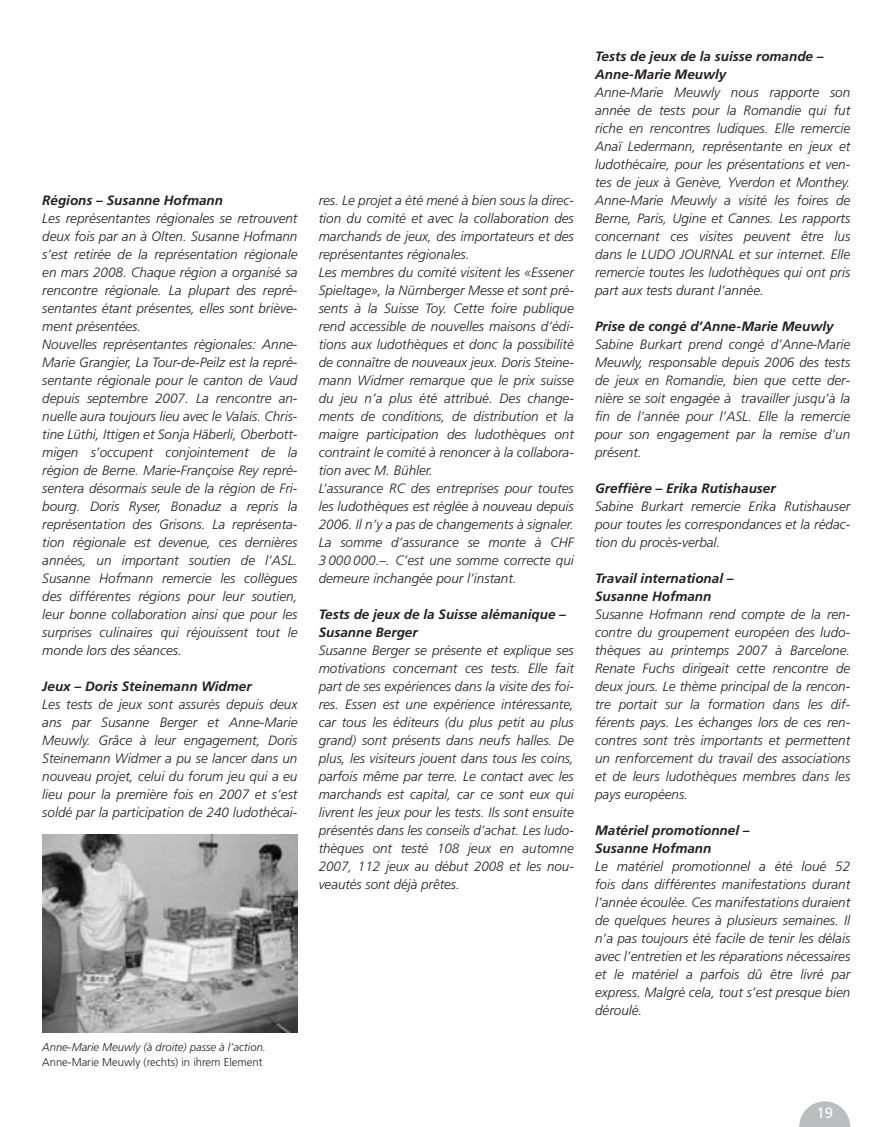
<style>
.page{position:relative;width:893px;height:1127px;background:#fff}
.page>*{position:absolute;margin:0;border:0;box-sizing:border-box;transform-origin:0 0}
.t1{font:15px "Frutiger";color:#fff}
.t2{font:italic 300 13.5px/18px "Frutiger";color:#231f20;text-align:justify}
.t3{font:italic 700 13.5px/18px "Frutiger";color:#231f20}
.t4{font:italic 300 11.25px "Frutiger";color:#231f20}
.t5{font:300 11.25px "Frutiger";color:#231f20}
</style>
<div class="page">
<svg style="left:799px;top:1101px;width:51px;height:26px"></svg>
<img style="left:42px;top:835px;width:255px;height:198px">
<p class="t3" style="left:42px;top:192px;width:182px">Régions – Susanne Hofmann</p>
<p class="t2" style="left:42px;top:210px;width:257px;text-align:left">Les représentantes régionales se retrouvent deux fois par an à Olten. Susanne Hofmann s’est retirée de la représentation régionale en mars 2008. Chaque région a organisé sa rencontre régionale. La plupart des repré&shy;sentantes étant présentes, elles sont briève&shy;ment présentées.<br>Nouvelles représentantes régionales: Anne-Marie Grangier, La Tour-de-Peilz est la repré&shy;sentante régionale pour le canton de Vaud depuis septembre 2007. La rencontre an&shy;nuelle aura toujours lieu avec le Valais. Chris&shy;tine Lüthi, Ittigen et Sonja Häberli, Oberbott&shy;migen s’occupent conjointement de la région de Berne. Marie-Françoise Rey repré&shy;sentera désormais seule de la région de Fri&shy;bourg. Doris Ryser, Bonaduz a repris la représentation des Grisons. La représenta&shy;tion régionale est devenue, ces dernières années, un important soutien de l’ASL.<br>Susanne Hofmann remercie les collègues des différentes régions pour leur soutien, leur bonne collaboration ainsi que pour les surprises culinaires qui réjouissent tout le monde lors des séances.</p>
<p class="t3" style="left:42px;top:678px;width:211px">Jeux – Doris Steinemann Widmer</p>
<p class="t2" style="left:42px;top:696px;width:257px">Les tests de jeux sont assurés depuis deux ans par Susanne Berger et Anne-Marie Meuwly. Grâce à leur engagement, Doris Steinemann Widmer a pu se lancer dans un nouveau projet, celui du forum jeu qui a eu lieu pour la première fois en 2007 et s’est soldé par la participation de 240 ludothécai-</p>
<p class="t4" style="left:42px;top:1042px;width:225px">Anne-Marie Meuwly (à droite) passe à l’action.</p>
<p class="t5" style="left:42px;top:1057px;width:222px">Anne-Marie Meuwly (rechts) in ihrem Element</p>
<p class="t2" style="left:319px;top:192px;width:257px;text-align:left">res. Le projet a été mené à bien sous la direc&shy;tion du comité et avec la collaboration des marchands de jeux, des importateurs et des représentantes régionales.<br>Les membres du comité visitent les «Essener Spieltage», la Nürnberger Messe et sont pré&shy;sents à la Suisse Toy. Cette foire publique rend accessible de nouvelles maisons d’édi&shy;tions aux ludothèques et donc la possibilité de connaître de nouveaux jeux. Doris Steine&shy;mann Widmer remarque que le prix suisse du jeu n’a plus été attribué. Des change&shy;ments de conditions, de distribution et la maigre participation des ludothèques ont contraint le comité à renoncer à la collabora&shy;tion avec M. Bühler.<br>L’assurance RC des entreprises pour toutes les ludothèques est réglée à nouveau depuis 2006. Il n’y a pas de changements à signaler.<br>La somme d’assurance se monte à CHF 3 000 000.–. C’est une somme correcte qui demeure inchangée pour l’instant.</p>
<p class="t3" style="left:319px;top:606px;width:249px">Tests de jeux de la Suisse alémanique –<br>Susanne Berger</p>
<p class="t2" style="left:319px;top:642px;width:257px">Susanne Berger se présente et explique ses motivations concernant ces tests. Elle fait part de ses expériences dans la visite des foi&shy;res. Essen est une expérience intéressante, car tous les éditeurs (du plus petit au plus grand) sont présents dans neufs halles. De plus, les visiteurs jouent dans tous les coins, parfois même par terre. Le contact avec les marchands est capital, car ce sont eux qui livrent les jeux pour les tests. Ils sont ensuite présentés dans les conseils d’achat. Les ludo&shy;thèques ont testé 108 jeux en automne 2007, 112 jeux au début 2008 et les nou&shy;veautés sont déjà prêtes.</p>
<p class="t3" style="left:595px;top:48px;width:230px">Tests de jeux de la suisse romande –<br>Anne-Marie Meuwly</p>
<p class="t2" style="left:595px;top:84px;width:257px">Anne-Marie Meuwly nous rapporte son année de tests pour la Romandie qui fut riche en rencontres ludiques. Elle remercie Anaï Ledermann, représentante en jeux et ludothécaire, pour les présentations et ven&shy;tes de jeux à Genève, Yverdon et Monthey.<br>Anne-Marie Meuwly a visité les foires de Berne, Paris, Ugine et Cannes. Les rapports concernant ces visites peuvent être lus dans le LUDO JOURNAL et sur internet. Elle remercie toutes les ludothèques qui ont pris part aux tests durant l’année.</p>
<p class="t3" style="left:595px;top:318px;width:240px">Prise de congé d’Anne-Marie Meuwly</p>
<p class="t2" style="left:595px;top:336px;width:257px">Sabine Burkart prend congé d’Anne-Marie Meuwly, responsable depuis 2006 des tests de jeux en Romandie, bien que cette der&shy;nière se soit engagée à travailler jusqu’à la fin de l’année pour l’ASL. Elle la remercie pour son engagement par la remise d’un présent.</p>
<p class="t3" style="left:595px;top:480px;width:182px">Greffière – Erika Rutishauser</p>
<p class="t2" style="left:595px;top:498px;width:257px">Sabine Burkart remercie Erika Rutishauser pour toutes les correspondances et la rédac&shy;tion du procès-verbal.</p>
<p class="t3" style="left:595px;top:570px;width:140px">Travail international –<br>Susanne Hofmann</p>
<p class="t2" style="left:595px;top:606px;width:257px">Susanne Hofmann rend compte de la ren&shy;contre du groupement européen des ludo&shy;thèques au printemps 2007 à Barcelone.<br>Renate Fuchs dirigeait cette rencontre de deux jours. Le thème principal de la rencon&shy;tre portait sur la formation dans les dif&shy;férents pays. Les échanges lors de ces ren&shy;contres sont très importants et permettent un renforcement du travail des associations et de leurs ludothèques membres dans les pays européens.</p>
<p class="t3" style="left:595px;top:822px;width:156px">Matériel promotionnel –<br>Susanne Hofmann</p>
<p class="t2" style="left:595px;top:858px;width:257px">Le matériel promotionnel a été loué 52 fois dans différentes manifestations durant l’année écoulée. Ces manifestations duraient de quelques heures à plusieurs semaines. Il n’a pas toujours été facile de tenir les délais avec l’entretien et les réparations nécessaires et le matériel a parfois dû être livré par express. Malgré cela, tout s’est presque bien déroulé.</p>
<p class="t1" style="left:816px;top:1106px;width:18px">19</p>
</div>
